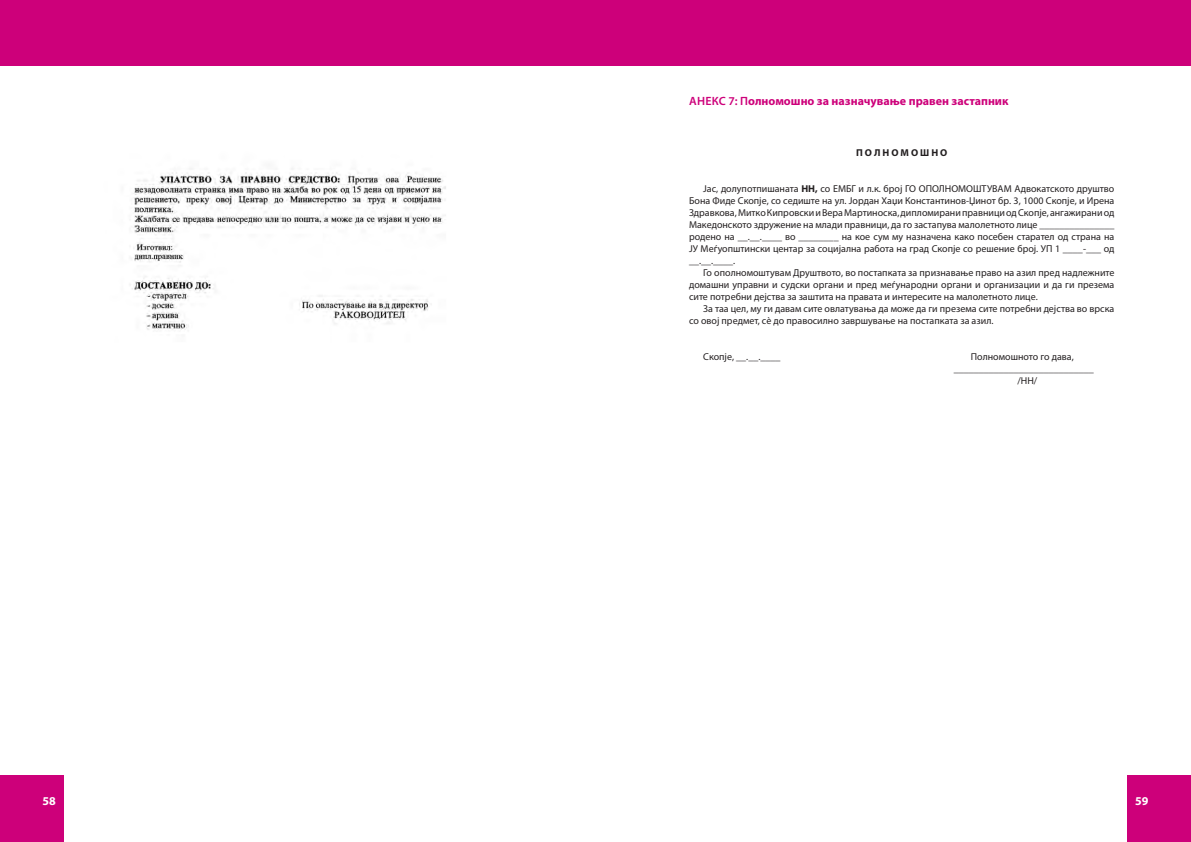
<style>
.page{position:relative;width:1191px;height:842px;background:#fff}
.page>*{position:absolute;margin:0;border:0;box-sizing:border-box;transform-origin:0 0}
.Podnaslov_2_MAGENTA{font:700 12px "Myriad Pro";color:#cd007a}
.t1{font:700 12px "Myriad Pro";color:#fff}
.Text{font:10px/12px "Myriad Pro";color:#231f20;text-align:justify}
.Text-2{font:700 10px "Myriad Pro";color:#231f20}
.s1{font-weight:600}
.s2{font-weight:700}
</style>
<div class="page">
<div style="left:1127px;top:775px;width:64px;height:67px;background:#cd007a"></div>
<div style="left:0;top:775px;width:64px;height:67px;background:#cd007a"></div>
<div style="left:0;top:0;width:1191px;height:66px;background:#cd007a"></div>
<img style="left:131px;top:168px;width:315px;height:162px">
<p class="Podnaslov_2_MAGENTA" style="left:689px;top:94px;width:321px"><span class="s1">АНЕКС 7: П</span>олномошно за назначување правен застапник</p>
<p class="Text-2" style="left:856px;top:146px;width:93px">П О Л Н О М О Ш Н О</p>
<p class="Text" style="left:689px;top:183px;width:427px;text-indent:14px">Јас, долупотпишаната <span class="s2">НН,</span> со ЕМБГ и л.к. број ГО ОПОЛНОМОШТУВАМ Адвокатското друштво Бона Фиде Скопје, со седиште на ул. Јордан Хаџи Константинов-Џинот бр. 3, 1000 Скопје, и Ирена Здравкова, Митко Кипровски и Вера Мартиноска, дипломирани правници од Скопје, ангажирани од Македонското здружение на млади правници, да го застапува малолетното лице _______________ родено на __.__.____ во ________ на кое сум му назначена како посебен старател од страна на ЈУ Меѓуопштински центар за социјална работа на град Скопје со решение број. УП 1 ____-___ од __.__.____.</p>
<p class="Text" style="left:689px;top:267px;width:427px;text-indent:14px">Го ополномоштувам Друштвото, во постапката за признавање право на азил пред надлежните домашни управни и судски органи и пред меѓународни органи и организации и да ги презема сите потребни дејства за заштита на правата и интересите на малолетното лице.</p>
<p class="Text" style="left:689px;top:303px;width:427px;text-indent:14px">За таа цел, му ги давам сите овлатувања да може да ги презема сите потребни дејства во врска со овој предмет, сè до правосилно завршување на постапката за азил.</p>
<p class="Text" style="left:703px;top:351px;width:79px">Скопје, __.__.____</p>
<p class="Text" style="left:971px;top:351px;width:104px">Полномошното го дава,</p>
<p class="Text" style="left:954px;top:363px;width:142px">____________________________</p>
<p class="Text" style="left:1017px;top:375px;width:21px">/НН/</p>
<p class="t1" style="left:43px;top:793px;width:15px">58</p>
<p class="t1" style="left:1135px;top:793px;width:15px">59</p>
</div>
